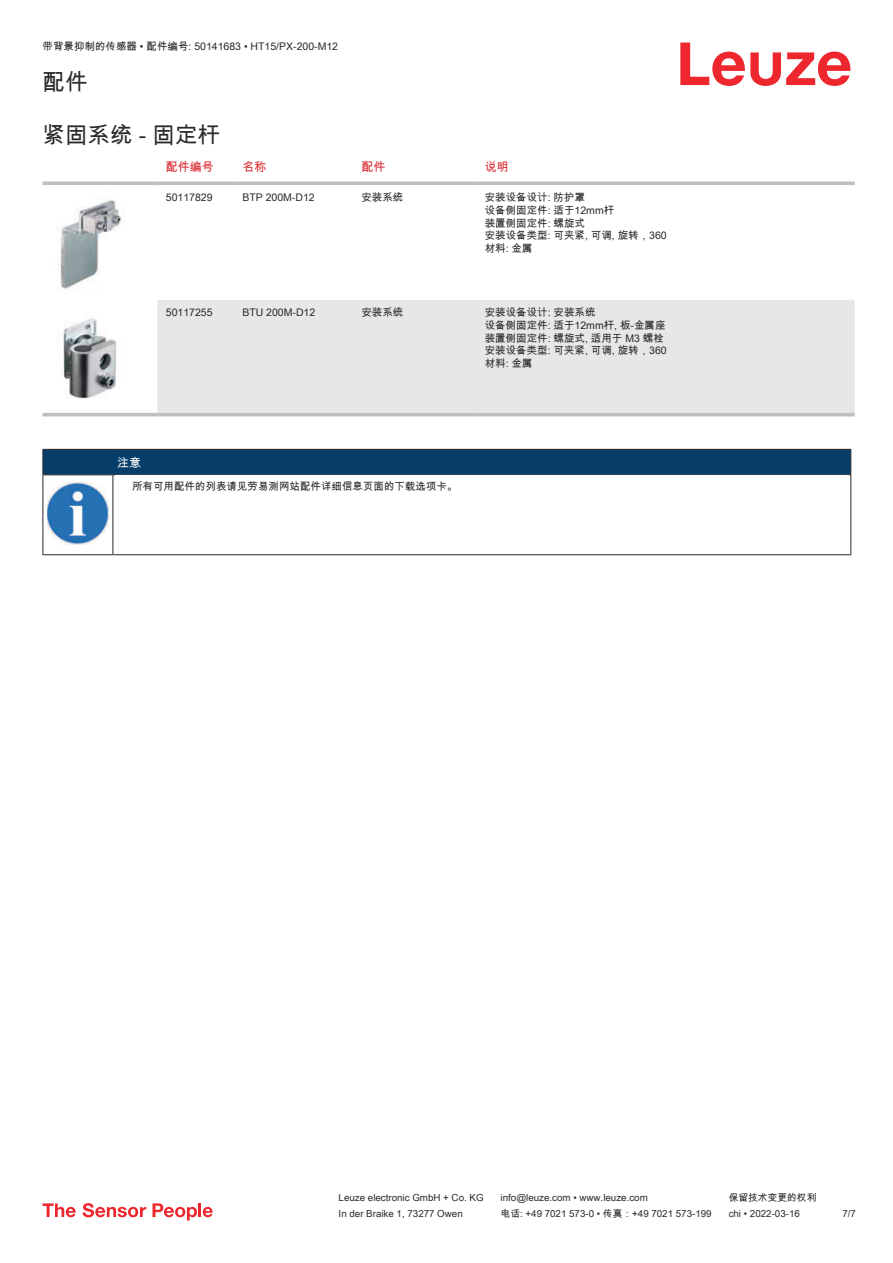
<style>
.page{position:relative;width:893px;height:1263px;background:#fff}
.page>*{position:absolute;margin:0;border:0;box-sizing:border-box;transform-origin:0 0}
.t1{font:22.5px "Arial Unicode MS";color:#2b292a}
.t2{font:12px "Arial Unicode MS";color:#db2a30}
.t3{font:12px "Arial Unicode MS";color:#fff}
.t4{font:10.5px/12.6px "Arial Unicode MS";color:#2b292a}
.t5{font:9.75px "Arial Unicode MS";color:#2b292a}
</style>
<div class="page">
<svg style="left:680px;top:43px;width:170px;height:43px"></svg>
<div style="left:157px;top:300px;width:698px;height:113px;background:#e6e7e9"></div>
<svg style="left:43px;top:181px;width:114px;height:4px"></svg>
<svg style="left:157px;top:181px;width:77px;height:4px"></svg>
<svg style="left:234px;top:181px;width:119px;height:4px"></svg>
<svg style="left:353px;top:181px;width:123px;height:4px"></svg>
<svg style="left:476px;top:181px;width:379px;height:4px;background:#c4c6c8"></svg>
<hr style="left:43px;top:413px;width:114px;height:3px;background:#bdbfc1">
<hr style="left:157px;top:413px;width:77px;height:3px;background:#bdbfc1">
<hr style="left:234px;top:413px;width:119px;height:3px;background:#bdbfc1">
<hr style="left:353px;top:413px;width:123px;height:3px;background:#bdbfc1">
<hr style="left:476px;top:413px;width:379px;height:3px;background:#bdbfc1">
<img style="left:60px;top:200px;width:62px;height:89px">
<img style="left:63px;top:318px;width:54px;height:81px">
<div style="left:43px;top:449px;width:808px;height:26px;background:#063d69"></div>
<hr style="left:113px;top:474px;width:738px;height:1px;background:#2b292a">
<hr style="left:43px;top:475px;width:1px;height:75px;background:#2b292a">
<hr style="left:113px;top:475px;width:1px;height:75px;background:#2b292a">
<hr style="left:850px;top:475px;width:1px;height:75px;background:#2b292a">
<hr style="left:43px;top:554px;width:70px;height:1px;background:#2b292a">
<hr style="left:113px;top:554px;width:738px;height:1px;background:#2b292a">
<img style="left:47px;top:481px;width:61px;height:63px">
<svg style="left:43px;top:1203px;width:33px;height:14px"></svg>
<svg style="left:83px;top:1203px;width:63px;height:14px"></svg>
<svg style="left:153px;top:1203px;width:44px;height:17px"></svg>
<hr style="left:198px;top:1203px;width:3px;height:14px;background:#ed272d">
<svg style="left:203px;top:1207px;width:10px;height:10px"></svg>
<p class="t4" style="left:43px;top:40px;width:297px">带背景抑制的传感器 • 配件编号: 50141683 • HT15/PX-200-M12</p>
<h1 class="t1" style="left:43px;top:66px;width:46px">配件</h1>
<h1 class="t1" style="left:43px;top:119px;width:179px">紧固系统 - 固定杆</h1>
<p class="t2" style="left:166px;top:158px;width:49px">配件编号</p>
<p class="t2" style="left:242px;top:158px;width:25px">名称</p>
<p class="t2" style="left:361px;top:158px;width:25px">配件</p>
<p class="t2" style="left:485px;top:158px;width:25px">说明</p>
<p class="t4" style="left:166px;top:191px;width:48px">50117829</p>
<p class="t4" style="left:242px;top:191px;width:74px">BTP 200M-D12</p>
<p class="t4" style="left:361px;top:191px;width:43px">安装系统</p>
<p class="t4" style="left:485px;top:191px;width:184px">安装设备设计: 防护罩<br>设备侧固定件: 适于12mm杆<br>装置侧固定件: 螺旋式<br>安装设备类型: 可夹紧, 可调, 旋转，360材料: 金属</p>
<p class="t4" style="left:166px;top:306px;width:48px">50117255</p>
<p class="t4" style="left:242px;top:306px;width:74px">BTU 200M-D12</p>
<p class="t4" style="left:361px;top:306px;width:43px">安装系统</p>
<p class="t4" style="left:485px;top:306px;width:184px">安装设备设计: 安装系统<br>设备侧固定件: 适于12mm杆, 板-金属座装置侧固定件: 螺旋式, 适用于 M3 螺栓安装设备类型: 可夹紧, 可调, 旋转，360材料: 金属</p>
<p class="t3" style="left:117px;top:454px;width:25px">注意</p>
<p class="t4" style="left:132px;top:479px;width:327px">所有可用配件的列表请见劳易测网站配件详细信息页面的下载选项卡。</p>
<p class="t5" style="left:339px;top:1191px;width:146px">Leuze electronic GmbH + Co. KG</p>
<p class="t5" style="left:501px;top:1191px;width:149px">info@leuze.com • www.leuze.com</p>
<p class="t5" style="left:729px;top:1191px;width:89px">保留技术变更的权利</p>
<p class="t5" style="left:339px;top:1206px;width:126px">In der Braike 1, 73277 Owen</p>
<p class="t5" style="left:501px;top:1206px;width:212px">电话: +49 7021 573-0 • 传真：+49 7021 573-199</p>
<p class="t5" style="left:729px;top:1206px;width:73px">chi • 2022-03-16</p>
<p class="t5" style="left:842px;top:1206px;width:15px">7 /7</p>
</div>
